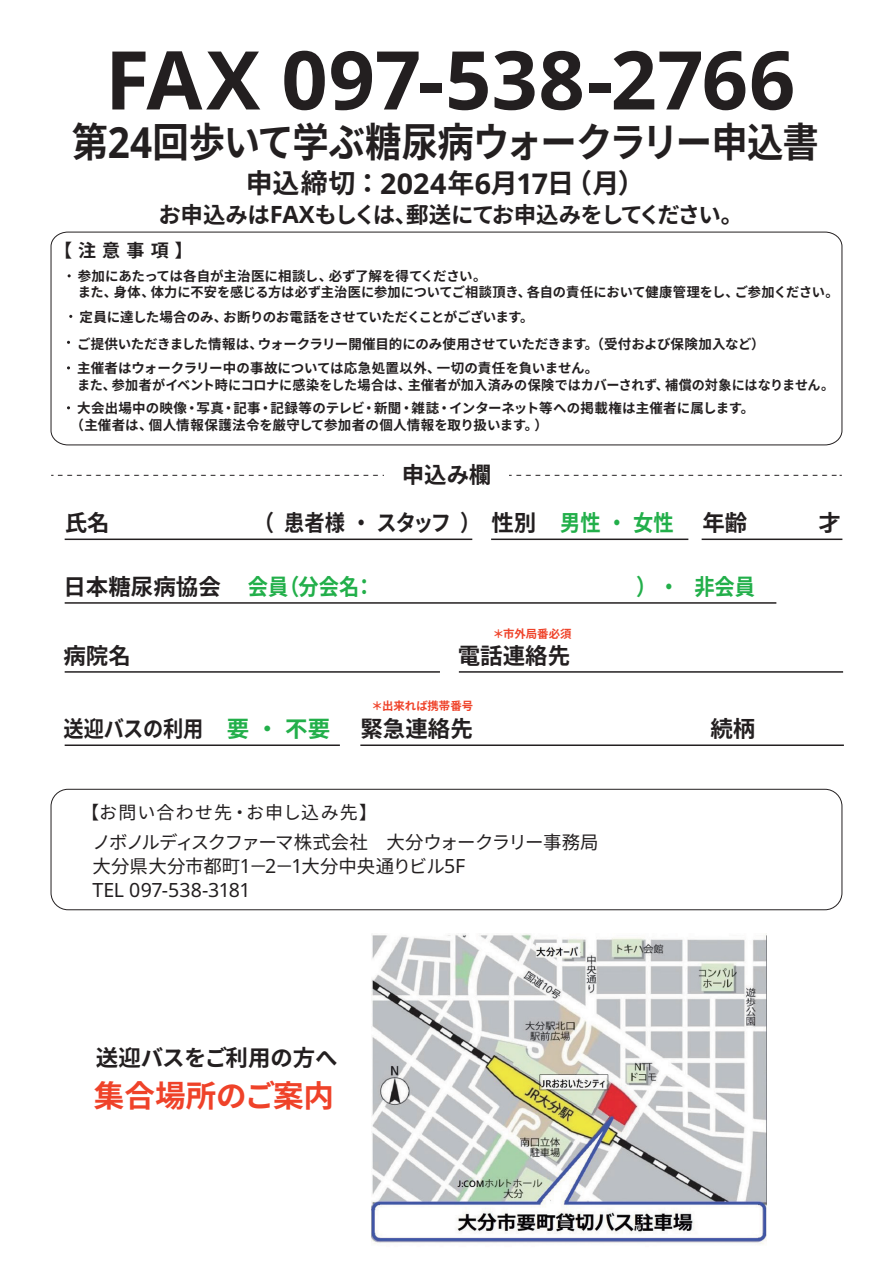
<style>
.page{position:relative;width:893px;height:1263px;background:#fff}
.page>*{position:absolute;margin:0;border:0;box-sizing:border-box;transform-origin:0 0}
.t1{font:700 81.15px "Apis";letter-spacing:.005em;color:#231f20}
.t2{font:700 40.5px "Noto Sans CJ Kjp";letter-spacing:-.03em;color:#231f20;scale:.9 1}
.t3{font:700 30.6px "Noto Sans CJ Kjp";color:#ef4229}
.t4{font:700 27px "Noto Sans CJ Kjp";color:#231f20}
.t5{font:700 22.5px "Noto Sans CJ Kjp";color:#231f20}
.t6{font:700 22.5px "Noto Sans CJ Kjp";letter-spacing:-.075em;color:#231f20}
.t7{font:700 22.5px "Noto Sans CJ Kjp";color:#231f20;scale:.9 1}
.t8{font:700 22.5px "Noto Sans CJ Kjp";color:#22af4a;scale:.9 1}
.t9{font:700 22.5px "Noto Sans CJ Kjp";color:#22af4a}
.t10{font:19.5px "Apis";letter-spacing:-.01em;color:#231f20}
.t11{font:18.45px/24px "Noto Sans CJ Kjp";letter-spacing:-.03em;color:#231f20}
.t12{font:18px "Noto Sans CJ Kjp";letter-spacing:.055em;color:#231f20}
.t13{font:700 18px "Noto Sans CJ Kjp";color:#231f20}
.t14{font:700 13.5px/16.5px "Noto Sans CJ Kjp";letter-spacing:-.005em;color:#231f20}
.t15{font:700 11.4px "Noto Sans CJ Kjp";color:#ef4229}
.s1{font-family:"Apis";font-size:42.9px}
.s2{font-family:"Apis";font-size:28.65px}
.s3{font-family:"Apis";font-size:23.85px}
.s4{color:#22af4a}
.s5{font-family:"Apis";font-size:19.5px}
</style>
<div class="page">
<div style="left:51px;top:789px;width:791px;height:121px;border:1px solid #231f20;border-radius:17px"></div>
<svg style="left:51px;top:232px;width:791px;height:213px"></svg>
<svg style="left:51px;top:475px;width:791px;height:1px"></svg>
<div style="left:384px;top:455px;width:124px;height:42px;background:#fff"></div>
<hr style="left:65px;top:538px;width:407px;height:2px;background:#231f20">
<hr style="left:65px;top:602px;width:711px;height:2px;background:#231f20">
<hr style="left:65px;top:671px;width:375px;height:2px;background:#231f20">
<hr style="left:459px;top:671px;width:384px;height:2px;background:#231f20">
<hr style="left:65px;top:744px;width:275px;height:2px;background:#231f20">
<hr style="left:360px;top:744px;width:484px;height:2px;background:#231f20">
<hr style="left:491px;top:538px;width:197px;height:2px;background:#231f20">
<hr style="left:702px;top:538px;width:140px;height:2px;background:#231f20">
<img style="left:371px;top:934px;width:395px;height:310px">
<h1 class="t1" style="left:105px;top:23px;width:692px">FAX 097-538-2766</h1>
<h2 class="t2" style="left:72px;top:120px;width:832px">第<span class="s1">24</span>回歩いて学ぶ糖尿病ウォークラリー申込書</h2>
<h3 class="t4" style="left:246px;top:168px;width:401px">申込締切：<span class="s2">2024</span>年<span class="s2">6</span>月<span class="s2">17</span>日（月）</h3>
<h3 class="t6" style="left:158px;top:202px;width:586px">お申込みは<span class="s3">FAX</span>もしくは、郵送にてお申込みをしてください。</h3>
<h3 class="t13" style="left:54px;top:241px;width:140px">【注意事項】</h3>
<p class="t14" style="left:78px;top:268px;width:762px">参加にあたっては各自が主治医に相談し、必ず了解を得てください。<br>また、身体、体力に不安を感じる方は必ず主治医に参加についてご相談頂き、各自の責任において健康管理をし、ご参加ください。</p>
<p class="t14" style="left:77px;top:304px;width:689px;line-height:26.4px">定員に達した場合のみ、お断りのお電話をさせていただくことがございます。<br>ご提供いただきました情報は、ウォークラリー開催目的にのみ使用させていただきます。（受付および保険加入など）</p>
<p class="t14" style="left:77px;top:360px;width:758px">主催者はウォークラリー中の事故については応急処置以外、一切の責任を負いません。<br>また、参加者がイベント時にコロナに感染をした場合は、主催者が加入済みの保険ではカバーされず、補償の対象にはなりません。</p>
<p class="t14" style="left:70px;top:400px;width:685px;text-indent:7px">大会出場中の映像・写真・記事・記録等のテレビ・新聞・雑誌・インターネット等への掲載権は主催者に属します。（主催者は、個人情報保護法令を厳守して参加者の個人情報を取り扱います。）</p>
<h3 class="t5" style="left:402px;top:462px;width:91px">申込み欄</h3>
<h3 class="t5" style="left:65px;top:510px;width:46px">氏名</h3>
<h3 class="t7" style="left:254px;top:510px;width:468px">（ 患者様 ・ スタッフ ）性別 <span class="s4">男性 ・ 女性</span></h3>
<h3 class="t5" style="left:702px;top:510px;width:46px">年齢</h3>
<h3 class="t5" style="left:819px;top:510px;width:24px">才</h3>
<h3 class="t5" style="left:63px;top:574px;width:312px">日本糖尿病協会 <span class="s4">会員（分会名：</span></h3>
<h3 class="t8" style="left:636px;top:574px;width:134px">） ・　非会員</h3>
<p class="t15" style="left:493px;top:628px;width:80px">＊市外局番必須</p>
<h3 class="t5" style="left:63px;top:643px;width:69px">病院名</h3>
<h3 class="t5" style="left:458px;top:643px;width:114px">電話連絡先</h3>
<p class="t15" style="left:372px;top:700px;width:103px">＊出来れば携帯番号</p>
<h3 class="t7" style="left:63px;top:716px;width:157px">送迎バスの利用</h3>
<h3 class="t5" style="left:360px;top:716px;width:114px">緊急連絡先</h3>
<h3 class="t5" style="left:710px;top:716px;width:46px">続柄</h3>
<h3 class="t9" style="left:227px;top:716px;width:105px">要 ・ 不要</h3>
<h3 class="t12" style="left:81px;top:802px;width:297px">【お問い合わせ先・お申し込み先】</h3>
<h3 class="t11" style="left:92px;top:830px;width:508px">ノボノルディスクファーマ株式会社　大分ウォークラリー事務局大分県大分市都町<span class="s5">1</span>－<span class="s5">2</span>－<span class="s5">1</span>大分中央通りビル<span class="s5">5F</span></h3>
<h3 class="t10" style="left:92px;top:876px;width:160px">TEL 097-538-3181</h3>
<h3 class="t5" style="left:96px;top:1045px;width:243px">送迎バスをご利用の方へ</h3>
<h3 class="t3" style="left:94px;top:1078px;width:242px">集合場所のご案内</h3>
</div>
